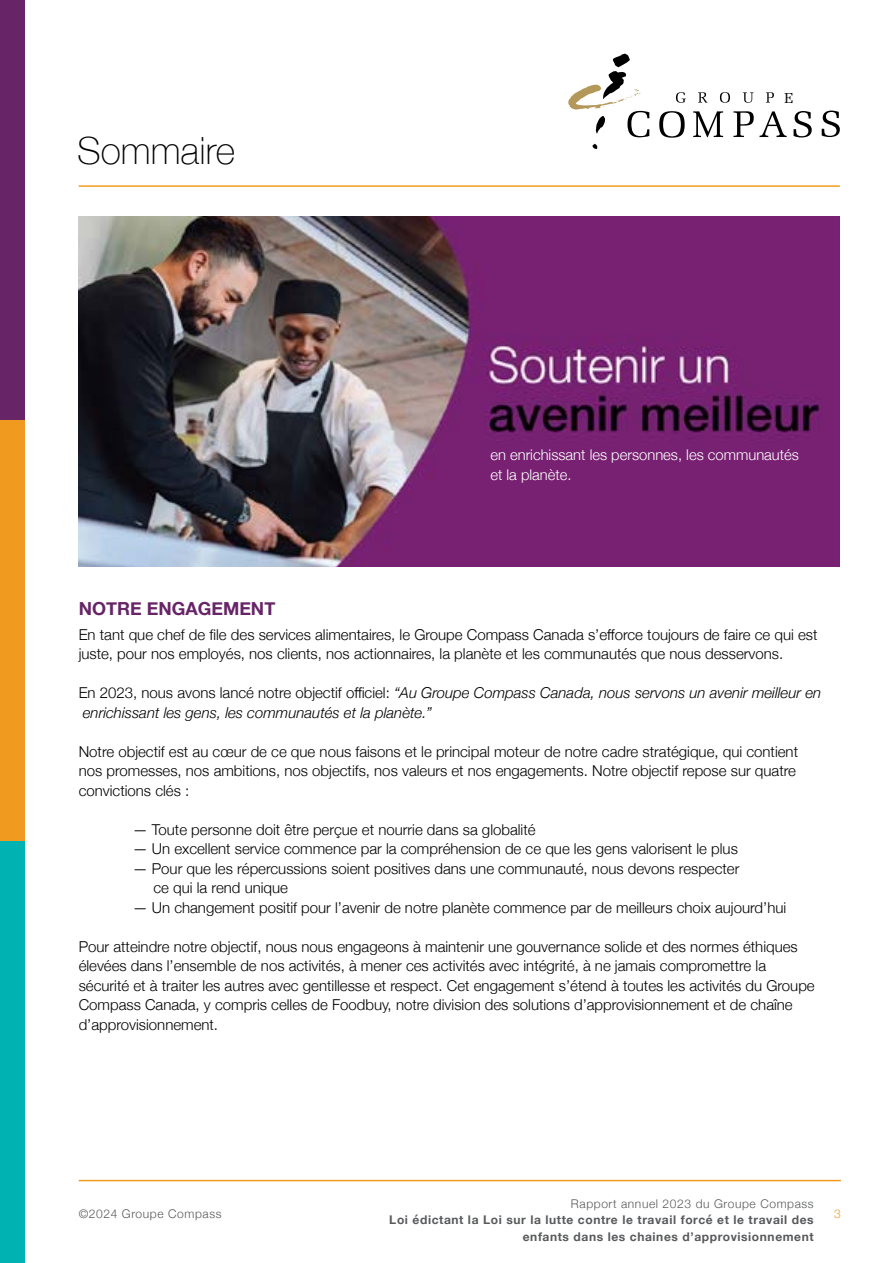
<style>
.page{position:relative;width:893px;height:1263px;background:#fff}
.page>*{position:absolute;margin:0;border:0;box-sizing:border-box;transform-origin:0 0}
.t1{font:100 37.5px "Helvetica Neue";color:#000}
.t2{font:700 18px "Helvetica Neue";color:#672467}
.t3{font:300 15px/19.5px "Helvetica Neue";color:#000}
.t4{font:italic 300 15px/19.5px "Helvetica Neue";color:#000}
.t5{font:15px "Latino URW";color:#000}
.t6{font:300 14.85px/19.2px "Helvetica Neue";color:#fff}
.t7{font:700 12px/16.5px "Helvetica Neue";letter-spacing:.05em;color:#58595b;text-align:right}
.t8{font:300 12px "Helvetica Neue";letter-spacing:.05em;color:#58595b}
.t9{font:300 12px "Helvetica Neue";color:#f09b20}
.s1{font-style:normal}
</style>
<div class="page">
<hr style="left:79px;top:1180px;width:762px;height:1px;background:#f09b20">
<div style="left:0;top:0;width:25px;height:421px;background:#672467"></div>
<div style="left:0;top:420px;width:25px;height:422px;background:#f09b20"></div>
<div style="left:0;top:842px;width:25px;height:421px;background:#00b3b3"></div>
<hr style="left:79px;top:185px;width:761px;height:2px;background:#f09b20">
<svg style="left:592px;top:144px;width:5px;height:5px"></svg>
<svg style="left:659px;top:111px;width:26px;height:27px"></svg>
<svg style="left:693px;top:111px;width:30px;height:26px"></svg>
<svg style="left:733px;top:111px;width:54px;height:26px"></svg>
<svg style="left:794px;top:111px;width:18px;height:26px"></svg>
<svg style="left:822px;top:111px;width:18px;height:26px"></svg>
<svg style="left:676px;top:92px;width:10px;height:11px"></svg>
<svg style="left:698px;top:92px;width:9px;height:11px"></svg>
<svg style="left:720px;top:92px;width:10px;height:11px"></svg>
<svg style="left:743px;top:92px;width:11px;height:11px"></svg>
<svg style="left:766px;top:92px;width:8px;height:11px"></svg>
<svg style="left:568px;top:53px;width:81px;height:84px"></svg>
<img style="left:79px;top:217px;width:761px;height:349px">
<h1 class="t1" style="left:77px;top:123px;width:159px">Sommaire</h1>
<p class="t2" style="left:79px;top:594px;width:198px">NOTRE ENGAGEMENT</p>
<p class="t5" style="left:784px;top:89px;width:11px">E</p>
<p class="t6" style="left:490px;top:444px;width:310px">en enrichissant les personnes, les communautés et la planète.</p>
<p class="t3" style="left:79px;top:623px;width:740px">En tant que chef de file des services alimentaires, le Groupe Compass Canada s’efforce toujours de faire ce qui est juste, pour nos employés, nos clients, nos actionnaires, la planète et les communautés que nous desservons.</p>
<p class="t4" style="left:79px;top:682px;width:744px"><span class="s1">En 2023, nous avons lancé notre objectif officiel:</span> “Au Groupe Compass Canada, nous servons un avenir meilleur en enrichissant les gens, les communautés et la planète.”</p>
<p class="t3" style="left:79px;top:740px;width:721px">Notre objectif est au cœur de ce que nous faisons et le principal moteur de notre cadre stratégique, qui contient nos promesses, nos ambitions, nos objectifs, nos valeurs et nos engagements. Notre objectif repose sur quatre convictions clés :</p>
<p class="t3" style="left:133px;top:818px;width:404px">— Toute personne doit être perçue et nourrie dans sa globalité</p>
<p class="t3" style="left:133px;top:838px;width:607px">— Un excellent service commence par la compréhension de ce que les gens valorisent le plus</p>
<p class="t3" style="left:154px;top:857px;width:587px;text-indent:-21px">— Pour que les répercussions soient positives dans une communauté, nous devons respecter ce qui la rend unique</p>
<p class="t3" style="left:133px;top:896px;width:655px">— Un changement positif pour l’avenir de notre planète commence par de meilleurs choix aujourd’hui</p>
<p class="t3" style="left:79px;top:935px;width:738px">Pour atteindre notre objectif, nous nous engageons à maintenir une gouvernance solide et des normes éthiques élevées dans l’ensemble de nos activités, à mener ces activités avec intégrité, à ne jamais compromettre la sécurité et à traiter les autres avec gentillesse et respect. Cet engagement s’étend à toutes les activités du Groupe Compass Canada, y compris celles de Foodbuy, notre division des solutions d’approvisionnement et de chaîne d’approvisionnement.</p>
<p class="t8" style="left:571px;top:1194px;width:244px">Rapport annuel 2023 du Groupe Compass</p>
<p class="t7" style="left:389px;top:1212px;width:426px">Loi édictant la Loi sur la lutte contre le travail forcé et le travail des enfants dans les chaines d’approvisionnement</p>
<p class="t8" style="left:79px;top:1204px;width:144px">©2024 Groupe Compass</p>
<p class="t9" style="left:834px;top:1204px;width:8px">3</p>
</div>
